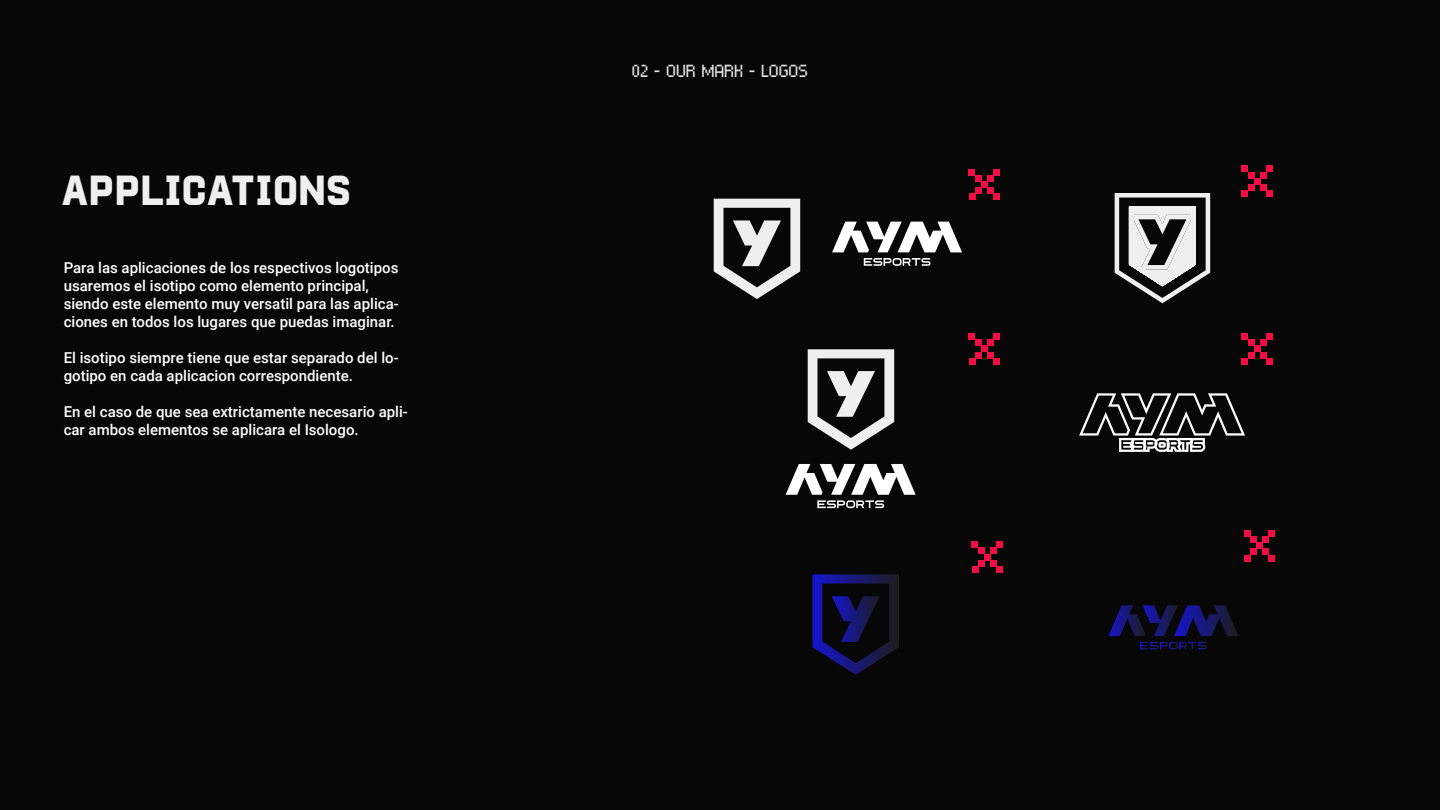
<style>
.page{position:relative;width:1440px;height:810px;background:#070707}
.page>*{position:absolute;margin:0;border:0;box-sizing:border-box;transform-origin:0 0}
.t1{font:36.75px "Protrakt";color:#efefef}
.t2{font:16.35px "VP Pixel Simplified";color:#e2e2e2}
.t3{font:500 15px/18px "Roboto";color:#fff}
</style>
<div class="page">
<svg style="left:714px;top:199px;width:86px;height:100px"></svg>
<svg style="left:813px;top:574px;width:86px;height:101px"></svg>
<svg style="left:1115px;top:193px;width:95px;height:110px"></svg>
<svg style="left:832px;top:222px;width:130px;height:30px"></svg>
<svg style="left:864px;top:258px;width:67px;height:8px"></svg>
<svg style="left:808px;top:349px;width:86px;height:101px"></svg>
<svg style="left:786px;top:464px;width:130px;height:44px"></svg>
<svg style="left:1108px;top:605px;width:130px;height:31px"></svg>
<svg style="left:1140px;top:642px;width:67px;height:7px"></svg>
<svg style="left:1079px;top:393px;width:166px;height:59px"></svg>
<svg style="left:969px;top:169px;width:6px;height:6px"></svg>
<div style="left:975px;top:175px;width:6px;height:7px;background:#f40c44"></div>
<div style="left:993px;top:194px;width:7px;height:6px;background:#f40c44"></div>
<svg style="left:994px;top:169px;width:6px;height:6px"></svg>
<div style="left:987px;top:175px;width:7px;height:7px;background:#f40c44"></div>
<svg style="left:969px;top:182px;width:24px;height:18px"></svg>
<div style="left:1242px;top:333px;width:6px;height:7px;background:#f40c44"></div>
<div style="left:1266px;top:358px;width:7px;height:6px;background:#f40c44"></div>
<div style="left:1267px;top:333px;width:6px;height:7px;background:#f40c44"></div>
<svg style="left:1242px;top:340px;width:24px;height:24px"></svg>
<div style="left:1266px;top:190px;width:7px;height:7px;background:#f40c44"></div>
<svg style="left:1242px;top:166px;width:31px;height:24px"></svg>
<div style="left:1242px;top:190px;width:6px;height:7px;background:#f40c44"></div>
<svg style="left:972px;top:542px;width:31px;height:30px"></svg>
<svg style="left:1244px;top:530px;width:6px;height:6px"></svg>
<div style="left:1250px;top:536px;width:6px;height:7px;background:#f40c44"></div>
<svg style="left:1263px;top:549px;width:12px;height:12px"></svg>
<svg style="left:1269px;top:530px;width:6px;height:6px"></svg>
<div style="left:1263px;top:536px;width:6px;height:7px;background:#f40c44"></div>
<div style="left:1256px;top:543px;width:7px;height:6px;background:#f40c44"></div>
<svg style="left:1244px;top:549px;width:12px;height:12px"></svg>
<div style="left:969px;top:333px;width:6px;height:7px;background:#f40c44"></div>
<div style="left:993px;top:358px;width:7px;height:6px;background:#f40c44"></div>
<div style="left:994px;top:333px;width:6px;height:7px;background:#f40c44"></div>
<div style="left:987px;top:340px;width:7px;height:6px;background:#f40c44"></div>
<svg style="left:969px;top:340px;width:24px;height:24px"></svg>
<h1 class="t1" style="left:62px;top:159px;width:291px">APPLICATIONS</h1>
<p class="t3" style="left:64px;top:258px;width:337px">Para las aplicaciones de los respectivos logotipos usaremos el isotipo como elemento principal, siendo este elemento muy versatil para las aplica&shy;ciones en todos los lugares que puedas imaginar.</p>
<p class="t3" style="left:64px;top:348px;width:337px">El isotipo siempre tiene que estar separado del lo&shy;gotipo en cada aplicacion correspondiente.</p>
<p class="t3" style="left:64px;top:402px;width:346px">En el caso de que sea extrictamente necesario apli&shy;car ambos elementos se aplicara el Isologo.</p>
<p class="t2" style="left:632px;top:63px;width:178px">02 - OUR MARK - LOGOS</p>
</div>
